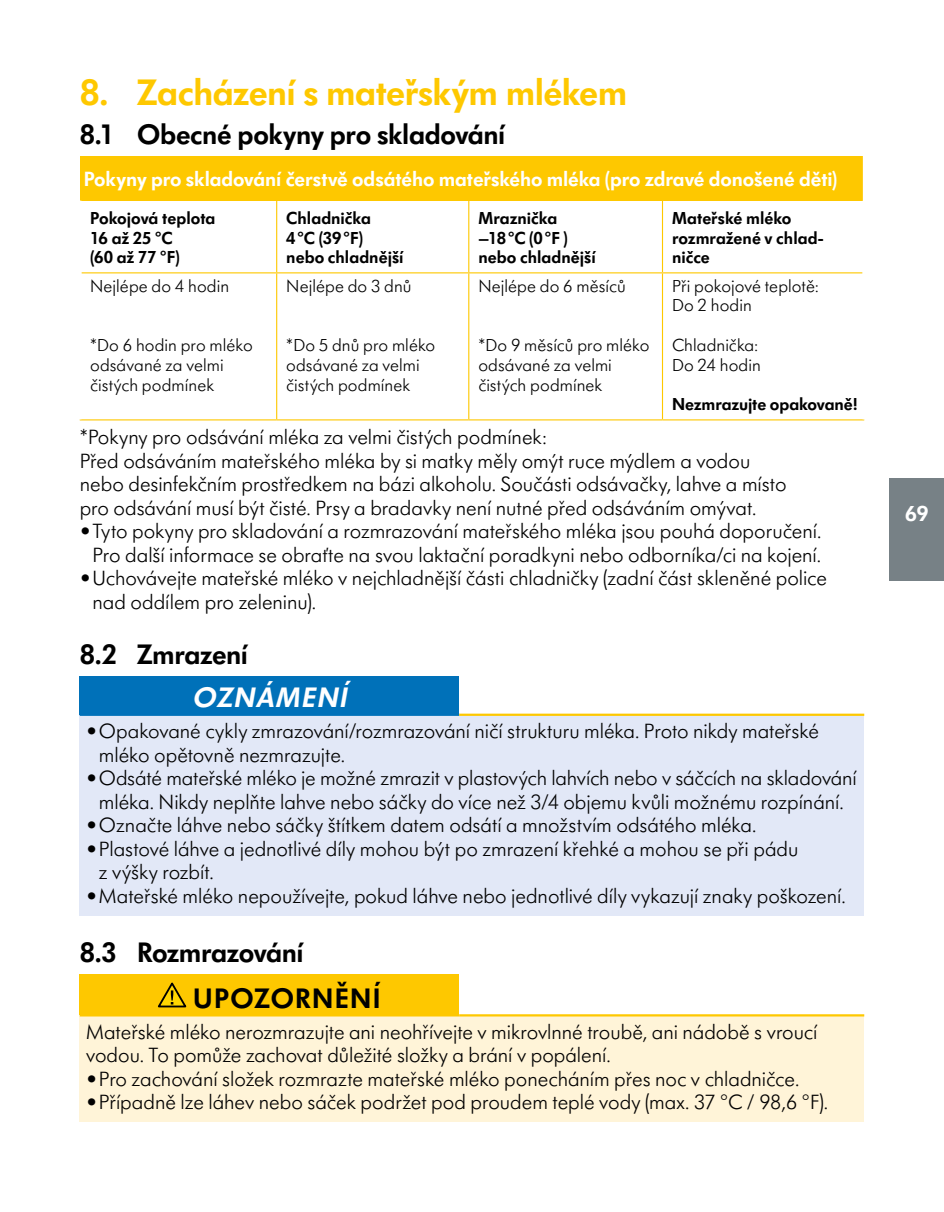
<style>
.page{position:relative;width:944px;height:1212px;background:#fff}
.page>*{position:absolute;margin:0;border:0;box-sizing:border-box;transform-origin:0 0}
.t1{font:600 38.25px "Futura SB Medela";letter-spacing:-.015em;color:#fec800}
.t2{font:600 29.25px/45.4px "Futura SB Medela";letter-spacing:-.01em;color:#000}
.t3{font:italic 600 29.25px "Futura SB Medela";color:#fff}
.t4{font:600 22.5px "Futura SB Medela";color:#fff}
.t5{font:300 21.38px/23.4px "Futura SB Medela";color:#000}
.t6{font:600 21.38px "Futura SB Medela";letter-spacing:-.005em;color:#fff}
.t7{font:300 18px/19.8px "Futura SB Medela";letter-spacing:.005em;color:#000}
.t8{font:600 18px/19.8px "Futura SB Medela";color:#000}
</style>
<div class="page">
<div style="left:81px;top:156px;width:782px;height:45px;background:#fec800"></div>
<hr style="left:276px;top:201px;width:1px;height:71px;background:#fec800">
<hr style="left:468px;top:201px;width:1px;height:71px;background:#fec800">
<hr style="left:662px;top:201px;width:1px;height:71px;background:#fec800">
<hr style="left:81px;top:272px;width:196px;height:1px;background:#fec800">
<hr style="left:80px;top:419px;width:197px;height:1px;background:#fec800">
<hr style="left:276px;top:273px;width:1px;height:146px;background:#fec800">
<hr style="left:277px;top:272px;width:192px;height:1px;background:#fec800">
<hr style="left:277px;top:419px;width:192px;height:1px;background:#fec800">
<hr style="left:468px;top:273px;width:1px;height:146px;background:#fec800">
<hr style="left:469px;top:272px;width:193px;height:1px;background:#fec800">
<hr style="left:469px;top:419px;width:193px;height:1px;background:#fec800">
<hr style="left:662px;top:273px;width:1px;height:146px;background:#fec800">
<hr style="left:662px;top:272px;width:201px;height:1px;background:#fec800">
<hr style="left:662px;top:419px;width:202px;height:1px;background:#fec800">
<div style="left:80px;top:676px;width:379px;height:39px;background:#0071b9"></div>
<div style="left:80px;top:715px;width:784px;height:201px;background:#e2e8f7"></div>
<hr style="left:80px;top:714px;width:379px;height:2px;background:#0071b9">
<hr style="left:459px;top:714px;width:405px;height:2px;background:#fec800">
<div style="left:80px;top:974px;width:379px;height:41px;background:#fec800"></div>
<div style="left:80px;top:1015px;width:784px;height:107px;background:#fff4d8"></div>
<hr style="left:80px;top:1014px;width:379px;height:2px;background:#fec800">
<hr style="left:459px;top:1014px;width:405px;height:2px;background:#fec800">
<svg style="left:158px;top:982px;width:29px;height:26px"></svg>
<div style="left:890px;top:478px;width:54px;height:102px;background:#778186"></div>
<h1 class="t1" style="left:80px;top:71px;width:549px">8. Zacházení s mateřským mlékem</h1>
<h2 class="t2" style="left:80px;top:112px;width:427px">8.1 Obecné pokyny pro skladování</h2>
<p class="t6" style="left:84px;top:167px;width:755px">Pokyny pro skladování čerstvě odsátého mateřského mléka (pro zdravé donošené děti)</p>
<p class="t8" style="left:90px;top:208px;width:127px">Pokojová teplota<br>16 až 25 °C<br>(60 až 77 °F)</p>
<p class="t8" style="left:286px;top:208px;width:119px">Chladnička<br>4 °C (39 °F) nebo chladnější</p>
<p class="t8" style="left:478px;top:208px;width:119px">Mraznička<br>–18 °C (0 °F ) nebo chladnější</p>
<p class="t8" style="left:672px;top:208px;width:153px">Mateřské mléko rozmražené v chlad&shy;ničce</p>
<p class="t7" style="left:90px;top:276px;width:140px">Nejlépe do 4 hodin</p>
<p class="t7" style="left:672px;top:276px;width:148px">Při pokojové teplotě:<br>Do 2 hodin</p>
<p class="t7" style="left:672px;top:335px;width:90px">Chladnička:<br>Do 24 hodin</p>
<p class="t8" style="left:672px;top:395px;width:187px">Nezmrazujte opakovaně!</p>
<p class="t5" style="left:80px;top:425px;width:708px">*Pokyny pro odsávání mléka za velmi čistých podmínek:<br>Před odsáváním mateřského mléka by si matky měly omýt ruce mýdlem a vodou nebo desinfekčním prostředkem na bázi alkoholu. Součásti odsávačky, lahve a místo pro odsávání musí být čisté. Prsy a bradavky není nutné před odsáváním omývat.</p>
<p class="t5" style="left:80px;top:519px;width:743px;text-align:center">• Tyto pokyny pro skladování a rozmrazování mateřského mléka jsou pouhá doporučení.<br>Pro další informace se obraťte na svou laktační poradkyni nebo odborníka/ci na kojení.</p>
<p class="t5" style="left:92px;top:566px;width:736px;text-indent:-13px">• Uchovávejte mateřské mléko v nejchladnější části chladničky (zadní část skleněné police nad oddílem pro zeleninu).</p>
<h2 class="t2" style="left:80px;top:632px;width:170px">8.2 Zmrazení</h2>
<h2 class="t3" style="left:192px;top:681px;width:156px">OZNÁMENÍ</h2>
<p class="t5" style="left:99px;top:719px;width:722px;text-indent:-13px">• Opakované cykly zmrazování/rozmrazování ničí strukturu mléka. Proto nikdy mateřské mléko opětovně nezmrazujte.</p>
<p class="t5" style="left:86px;top:766px;width:772px;text-align:center">• Odsáté mateřské mléko je možné zmrazit v plastových lahvích nebo v sáčcích na skladování mléka. Nikdy neplňte lahve nebo sáčky do více než 3/4 objemu kvůli možnému rozpínání.</p>
<p class="t5" style="left:86px;top:813px;width:672px">• Označte láhve nebo sáčky štítkem datem odsátí a množstvím odsátého mléka.</p>
<p class="t5" style="left:99px;top:837px;width:701px;text-indent:-13px">• Plastové láhve a jednotlivé díly mohou být po zmrazení křehké a mohou se při pádu z výšky rozbít.</p>
<p class="t5" style="left:86px;top:884px;width:761px">• Mateřské mléko nepoužívejte, pokud láhve nebo jednotlivé díly vykazují znaky poškození.</p>
<h2 class="t2" style="left:193px;top:930px;width:189px;text-indent:-114px">8.3 Rozmrazování<br>UPOZORNĚNÍ</h2>
<p class="t5" style="left:86px;top:1020px;width:733px">Mateřské mléko nerozmrazujte ani neohřívejte v mikrovlnné troubě, ani nádobě s vroucí vodou. To pomůže zachovat důležité složky a brání v popálení.</p>
<p class="t5" style="left:86px;top:1067px;width:715px">• Pro zachování složek rozmrazte mateřské mléko ponecháním přes noc v chladničce.</p>
<p class="t5" style="left:86px;top:1091px;width:744px">• Případně lze láhev nebo sáček podržet pod proudem teplé vody (max. 37 °C / 98,6 °F).</p>
<p class="t7" style="left:286px;top:276px;width:127px">Nejlépe do 3 dnů</p>
<p class="t7" style="left:478px;top:276px;width:149px">Nejlépe do 6 měsíců</p>
<p class="t7" style="left:90px;top:335px;width:164px">*Do 6 hodin pro mléko odsávané za velmi čistých podmínek</p>
<p class="t7" style="left:286px;top:335px;width:151px">*Do 5 dnů pro mléko odsávané za velmi čistých podmínek</p>
<p class="t7" style="left:478px;top:335px;width:173px">*Do 9 měsíců pro mléko odsávané za velmi čistých podmínek</p>
<p class="t4" style="left:905px;top:501px;width:25px">69</p>
</div>
